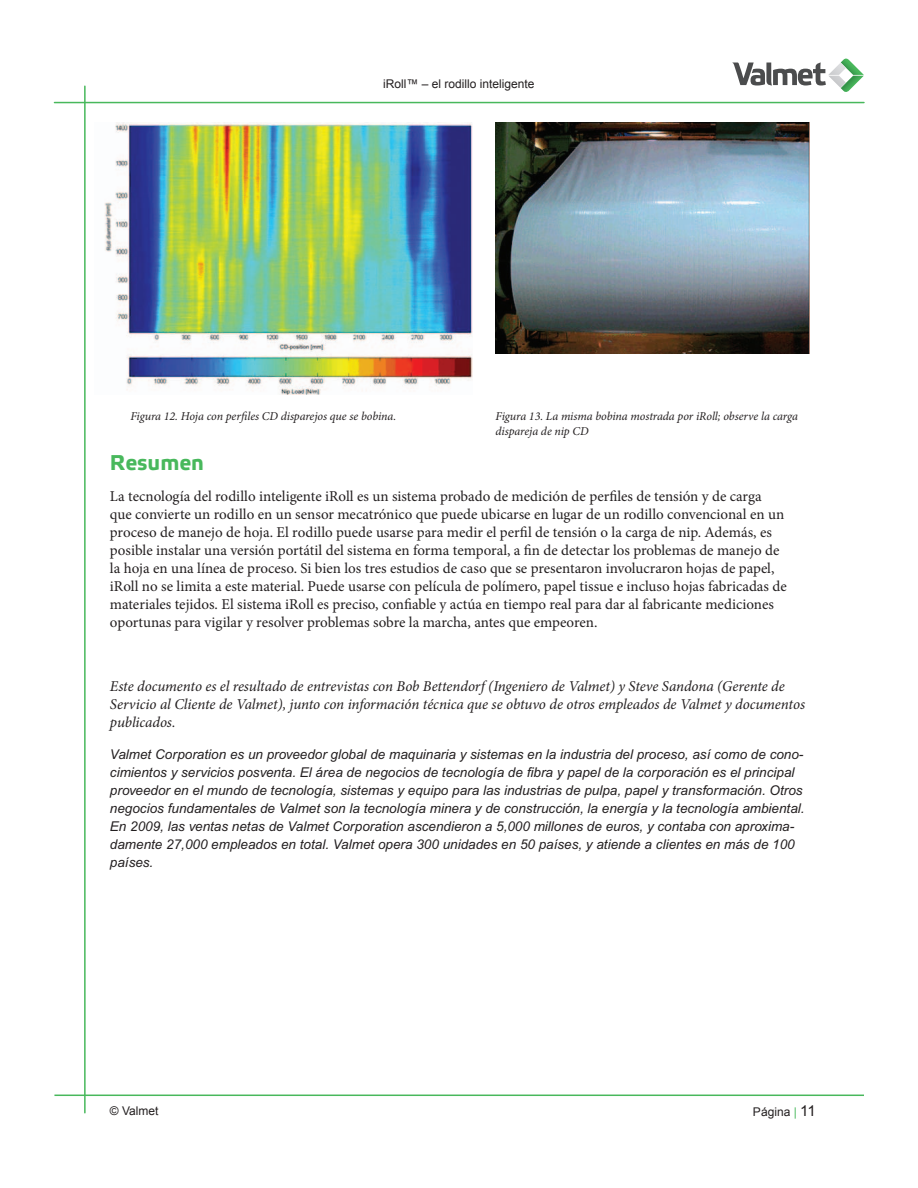
<style>
.page{position:relative;width:918px;height:1188px;background:#fff}
.page>*{position:absolute;margin:0;border:0;box-sizing:border-box;transform-origin:0 0}
.t1{font:700 21.3px "Etelka Text";color:#48b85c}
.t2{font:15px/18px "Minion Pro";color:#231f20}
.t3{font:italic 15px/18px "Minion Pro";letter-spacing:-.005em;color:#231f20}
.t4{font:italic 13.5px/18px "Arial";color:#231f20}
.t5{font:italic 12px/15px "Minion Pro";letter-spacing:-.005em;color:#231f20}
.t6{font:12px "Arial";color:#231f20}
.s1{color:#48b85c}
.s2{font-size:15px}
</style>
<div class="page">
<hr style="left:54px;top:102px;width:810px;height:1px;background:#48b85c">
<hr style="left:54px;top:1095px;width:810px;height:1px;background:#48b85c">
<hr style="left:84px;top:86px;width:2px;height:1027px;background:#48b85c">
<svg style="left:732px;top:59px;width:132px;height:33px"></svg>
<img style="left:496px;top:122px;width:313px;height:232px">
<img style="left:104px;top:122px;width:369px;height:273px">
<p class="t6" style="left:383px;top:76px;width:153px">iRoll™ – el rodillo inteligente</p>
<p class="t5" style="left:130px;top:408px;width:267px">Figura 12. Hoja con perfiles CD disparejos que se bobina.</p>
<p class="t5" style="left:496px;top:408px;width:304px">Figura 13. La misma bobina mostrada por iRoll; observe la carga dispareja de nip CD</p>
<h1 class="t1" style="left:110px;top:449px;width:96px">Resumen</h1>
<p class="t2" style="left:110px;top:487px;width:678px">La tecnología del rodillo inteligente iRoll es un sistema probado de medición de perfiles de tensión y de carga que convierte un rodillo en un sensor mecatrónico que puede ubicarse en lugar de un rodillo convencional en un proceso de manejo de hoja. El rodillo puede usarse para medir el perfil de tensión o la carga de nip. Además, es posible instalar una versión portátil del sistema en forma temporal, a fin de detectar los problemas de manejo de la hoja en una línea de proceso. Si bien los tres estudios de caso que se presentaron involucraron hojas de papel, iRoll no se limita a este material. Puede usarse con película de polímero, papel tissue e incluso hojas fabricadas de materiales tejidos. El sistema iRoll es preciso, confiable y actúa en tiempo real para dar al fabricante mediciones oportunas para vigilar y resolver problemas sobre la marcha, antes que empeoren.</p>
<p class="t3" style="left:110px;top:677px;width:697px">Este documento es el resultado de entrevistas con Bob Bettendorf (Ingeniero de Valmet) y Steve Sandona (Gerente de<br>Servicio al Cliente de Valmet), junto con información técnica que se obtuvo de otros empleados de Valmet y documentos publicados.</p>
<p class="t4" style="left:110px;top:745px;width:696px">Valmet Corporation es un proveedor global de maquinaria y sistemas en la industria del proceso, así como de cono&shy;cimientos y servicios posventa. El área de negocios de tecnología de fibra y papel de la corporación es el principal proveedor en el mundo de tecnología, sistemas y equipo para las industrias de pulpa, papel y transformación. Otros negocios fundamentales de Valmet son la tecnología minera y de construcción, la energía y la tecnología ambiental.<br>En 2009, las ventas netas de Valmet Corporation ascendieron a 5,000 millones de euros, y contaba con aproxima&shy;damente 27,000 empleados en total. Valmet opera 300 unidades en 50 países, y atiende a clientes en más de 100 países.</p>
<p class="t6" style="left:110px;top:1103px;width:50px">© Valmet</p>
<p class="t6" style="left:753px;top:1104px;width:64px">Página <span class="s1">|</span> <span class="s2">11</span></p>
</div>
